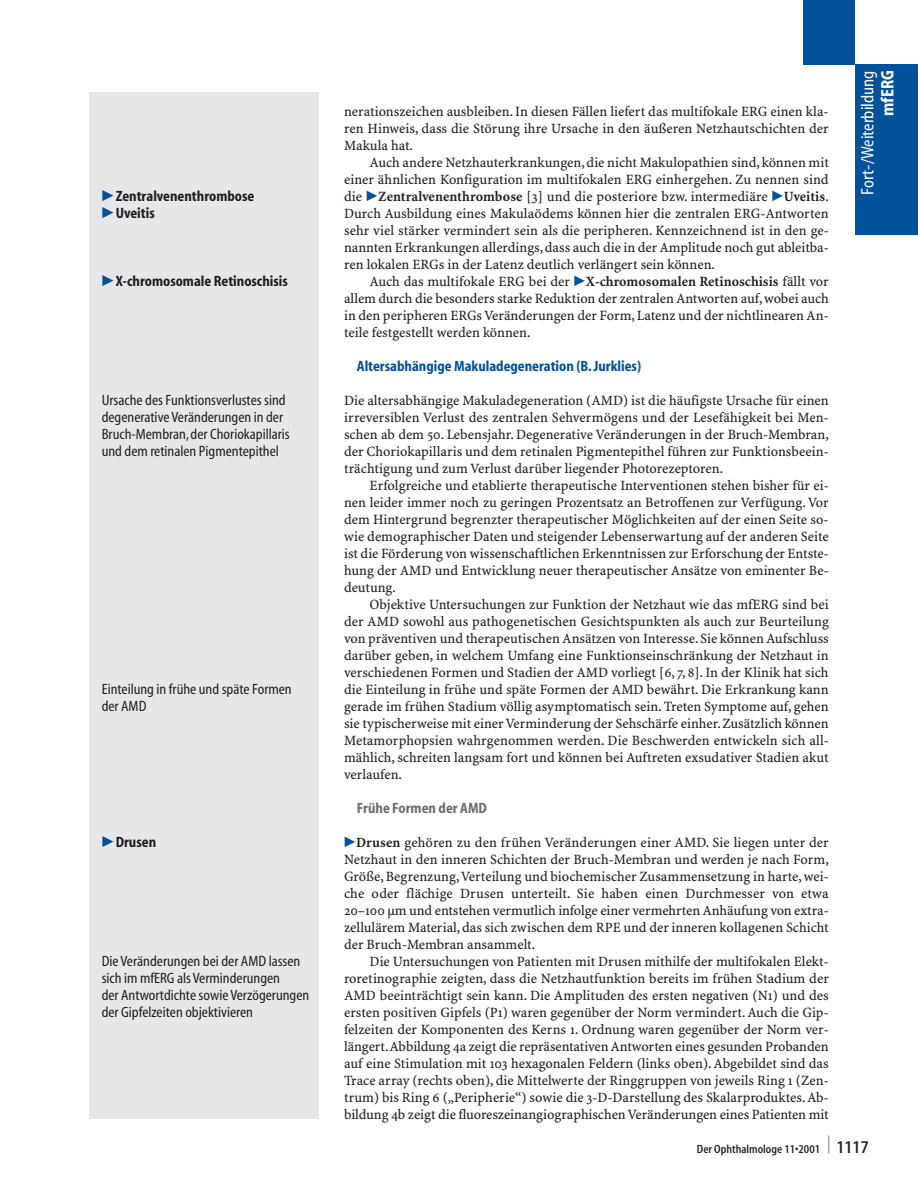
<style>
.page{position:relative;width:918px;height:1203px;background:#fff}
.page>*{position:absolute;margin:0;border:0;box-sizing:border-box;transform-origin:0 0}
.t1{font:condensed 18px "S Myriad";color:#fff}
.t2{font:700 condensed 18px "S Myriad";color:#fff}
.t3{font:condensed 15px/17px "S Myriad";color:#231f20}
.t4{font:700 condensed 15px/17px "S Myriad";color:#231f20}
.t5{font:700 condensed 15px "S Myriad";color:#01519b}
.t6{font:700 condensed 15px "S Myriad";color:#6c6d70}
.t7{font:14.25px/17px "S Minion Plus";color:#231f20;text-align:justify}
.t8{font:600 condensed 12px "S Myriad";color:#231f20}
.s1{font-family:"Mathematical Pi Six";font-weight:400;font-stretch:normal;color:#01519b}
.s2{font-family:"Mathematical Pi Six";color:#01519b}
.s3{font-weight:700}
.s4{font-size:18px}
</style>
<div class="page">
<div style="left:855px;top:65px;width:63px;height:170px;background:#01519b"></div>
<div style="left:804px;top:0;width:51px;height:64px;background:#01519b"></div>
<div style="left:89px;top:92px;width:230px;height:1027px;background:#e6e7e9"></div>
<p class="t4" style="left:102px;top:189px;width:154px"><span class="s1">-</span>Zentralvenenthrombose <span class="s1">-</span>Uveitis</p>
<p class="t4" style="left:102px;top:274px;width:188px"><span class="s1">-</span>X-chromosomale Retinoschisis</p>
<p class="t3" style="left:102px;top:391px;width:190px">Ursache des Funktionsverlustes sind degenerative Veränderungen in der Bruch-Membran,der Choriokapillaris und dem retinalen Pigmentepithel</p>
<p class="t3" style="left:102px;top:680px;width:192px">Einteilung in frühe und späte Formen der AMD</p>
<p class="t4" style="left:102px;top:835px;width:56px"><span class="s1">-</span>Drusen</p>
<p class="t3" style="left:102px;top:952px;width:209px">Die Veränderungen bei der AMD lassen sich im mfERG als Verminderungen<br>der Antwortdichte sowie Verzögerungen der Gipfelzeiten objektivieren</p>
<p class="t7" style="left:344px;top:104px;width:486px">nerationszeichen ausbleiben. In diesen Fällen liefert das multifokale ERG einen kla&shy;ren Hinweis, dass die Störung ihre Ursache in den äußeren Netzhautschichten der Makula hat.</p>
<p class="t7" style="left:344px;top:155px;width:486px;text-indent:26px">Auch andere Netzhauterkrankungen, die nicht Makulopathien sind, können mit einer ähnlichen Konfiguration im multifokalen ERG einhergehen. Zu nennen sind die <span class="s2">-</span><span class="s3">Zentralvenenthrombose</span> [3] und die posteriore bzw. intermediäre <span class="s2">-</span><span class="s3">Uveitis</span>.<br>Durch Ausbildung eines Makulaödems können hier die zentralen ERG-Antworten sehr viel stärker vermindert sein als die peripheren. Kennzeichnend ist in den ge&shy;nannten Erkrankungen allerdings, dass auch die in der Amplitude noch gut ableitba&shy;ren lokalen ERGs in der Latenz deutlich verlängert sein können.</p>
<p class="t7" style="left:344px;top:274px;width:486px;text-indent:26px">Auch das multifokale ERG bei der <span class="s2">-</span><span class="s3">X-chromosomalen Retinoschisis</span> fällt vor allem durch die besonders starke Reduktion der zentralen Antworten auf, wobei auch in den peripheren ERGs Veränderungen der Form, Latenz und der nichtlinearen An&shy;teile festgestellt werden können.</p>
<p class="t5" style="left:357px;top:360px;width:286px">Altersabhängige Makuladegeneration (B. Jurklies)</p>
<p class="t7" style="left:344px;top:393px;width:486px">Die altersabhängige Makuladegeneration (AMD) ist die häufigste Ursache für einen irreversiblen Verlust des zentralen Sehvermögens und der Lesefähigkeit bei Men&shy;schen ab dem 50. Lebensjahr. Degenerative Veränderungen in der Bruch-Membran, der Choriokapillaris und dem retinalen Pigmentepithel führen zur Funktionsbeein&shy;trächtigung und zum Verlust darüber liegender Photorezeptoren.</p>
<p class="t7" style="left:344px;top:478px;width:486px;text-indent:26px">Erfolgreiche und etablierte therapeutische Interventionen stehen bisher für ei&shy;nen leider immer noch zu geringen Prozentsatz an Betroffenen zur Verfügung. Vor dem Hintergrund begrenzter therapeutischer Möglichkeiten auf der einen Seite so&shy;wie demographischer Daten und steigender Lebenserwartung auf der anderen Seite ist die Förderung von wissenschaftlichen Erkenntnissen zur Erforschung der Entste&shy;hung der AMD und Entwicklung neuer therapeutischer Ansätze von eminenter Be&shy;deutung.</p>
<p class="t7" style="left:344px;top:597px;width:486px;text-indent:26px">Objektive Untersuchungen zur Funktion der Netzhaut wie das mfERG sind bei der AMD sowohl aus pathogenetischen Gesichtspunkten als auch zur Beurteilung von präventiven und therapeutischen Ansätzen von Interesse. Sie können Aufschluss darüber geben, in welchem Umfang eine Funktionseinschränkung der Netzhaut in verschiedenen Formen und Stadien der AMD vorliegt [6, 7, 8]. In der Klinik hat sich die Einteilung in frühe und späte Formen der AMD bewährt. Die Erkrankung kann gerade im frühen Stadium völlig asymptomatisch sein. Treten Symptome auf, gehen sie typischerweise mit einer Verminderung der Sehschärfe einher. Zusätzlich können Metamorphopsien wahrgenommen werden. Die Beschwerden entwickeln sich all&shy;mählich, schreiten langsam fort und können bei Auftreten exsudativer Stadien akut verlaufen.</p>
<p class="t6" style="left:357px;top:802px;width:132px">Frühe Formen der AMD</p>
<p class="t7" style="left:344px;top:835px;width:486px"><span class="s2">-</span><span class="s3">Drusen</span> gehören zu den frühen Veränderungen einer AMD. Sie liegen unter der Netzhaut in den inneren Schichten der Bruch-Membran und werden je nach Form, Größe, Begrenzung,Verteilung und biochemischer Zusammensetzung in harte, wei&shy;che oder flächige Drusen unterteilt. Sie haben einen Durchmesser von etwa 20–100 µm und entstehen vermutlich infolge einer vermehrten Anhäufung von extra&shy;zellulärem Material, das sich zwischen dem RPE und der inneren kollagenen Schicht der Bruch-Membran ansammelt.</p>
<p class="t7" style="left:344px;top:954px;width:486px;text-indent:26px">Die Untersuchungen von Patienten mit Drusen mithilfe der multifokalen Elekt&shy;roretinographie zeigten, dass die Netzhautfunktion bereits im frühen Stadium der AMD beeinträchtigt sein kann. Die Amplituden des ersten negativen (N1) und des ersten positiven Gipfels (P1) waren gegenüber der Norm vermindert. Auch die Gip&shy;felzeiten der Komponenten des Kerns 1. Ordnung waren gegenüber der Norm ver&shy;längert.Abbildung 4a zeigt die repräsentativen Antworten eines gesunden Probanden auf eine Stimulation mit 103 hexagonalen Feldern (links oben). Abgebildet sind das Trace array (rechts oben), die Mittelwerte der Ringgruppen von jeweils Ring 1 (Zen&shy;trum) bis Ring 6 („Peripherie“) sowie die 3-D-Darstellung des Skalarproduktes. Ab&shy;bildung 4b zeigt die fluoreszeinangiographischen Veränderungen eines Patienten mit</p>
<p class="t1" style="left:857px;top:195px;width:126px;rotate:-90deg">Fort-/Weiterbildung</p>
<p class="t2" style="left:881px;top:116px;width:47px;rotate:-90deg">mfERG</p>
<p class="t8" style="left:697px;top:1144px;width:173px">Der Ophthalmologe 11•2001 <sup>|</sup> <span class="s4">1117</span></p>
</div>
